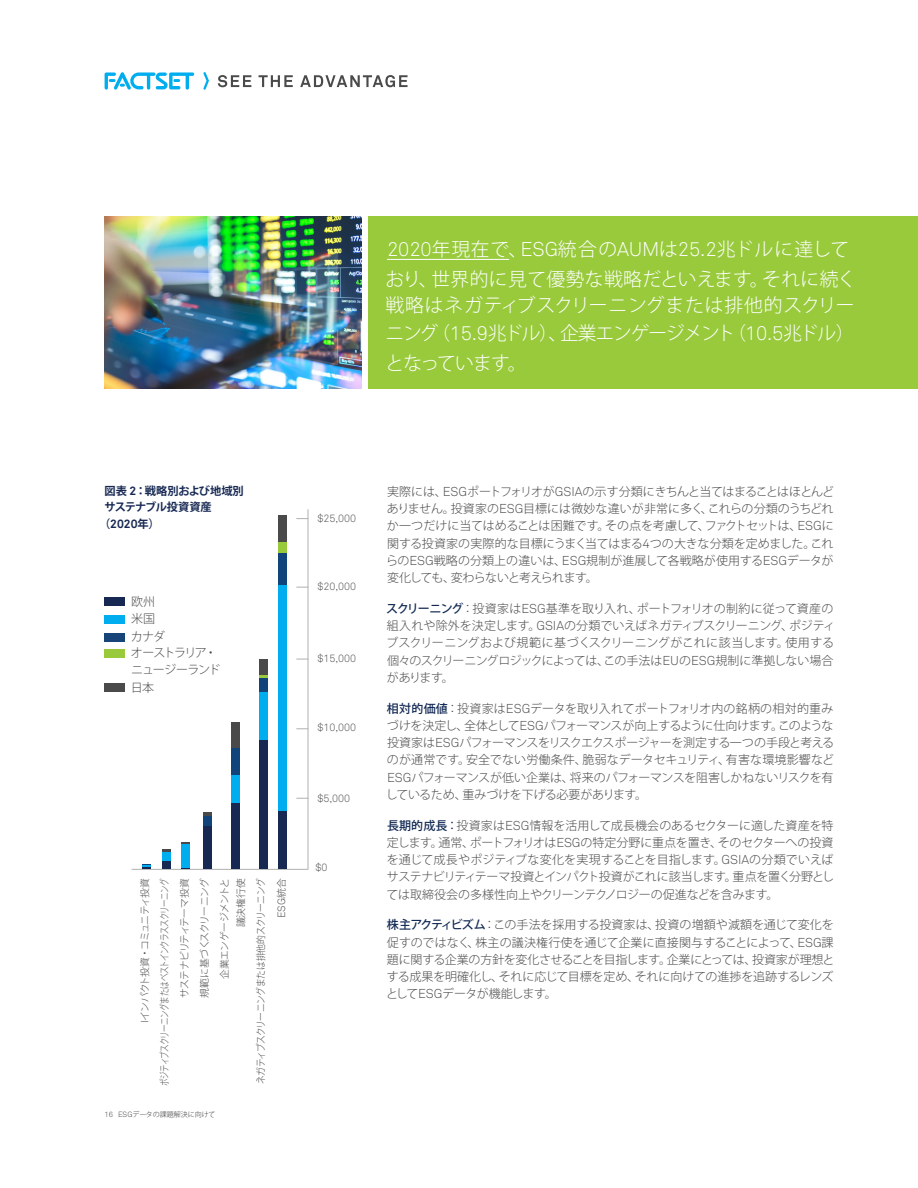
<style>
.page{position:relative;width:918px;height:1188px;background:#fff}
.page>*{position:absolute;margin:0;border:0;box-sizing:border-box;transform-origin:0 0}
.body{font:300 18.75px/29.1px "Koz Go Pro";letter-spacing:-.04em;color:#fff;text-align:justify}
.body-2{font:300 18.75px/29.7px "Koz Go Pro";letter-spacing:.025em;color:#fff}
.b_head{font:300 12px/17.2px "Koz Go Pro";letter-spacing:-.04em;color:#4a4a4b;text-align:justify}
.b_head-2{font:300 12px/16.2px "Koz Go Pro";letter-spacing:-.1em;color:#4a4a4b}
.large_quote{font:700 12px "Akkurat Pro";color:#172953}
.large_quote-2{font:700 11.25px/16px "Koz Go Pro";letter-spacing:-.01em;color:#172953}
.b_head-3{font:300 10.5px "Akkurat Pro";color:#4a4a4b}
.b_head-4{font:300 9.75px "Koz Go Pro";letter-spacing:-.09em;color:#4a4a4b;scale:.77 1}
.b_head-5{font:300 9.75px "Koz Go Pro";letter-spacing:-.05em;color:#4a4a4b}
.b_head-6{font:300 9.75px "Koz Go Pro";letter-spacing:-.05em;color:#4a4a4b;scale:.9 1}
.b_head-7{font:300 9.75px "Koz Go Pro";letter-spacing:-.08em;color:#4a4a4b}
.b_head-8{font:300 9.75px/16.5px "Koz Go Pro";letter-spacing:-.025em;color:#4a4a4b;text-align:right}
.t1{font:300 7.05px "Koz Go Pro";color:#3e3e3f}
.s1{font-family:"Akkurat Light Pro";font-weight:400;font-size:19.65px}
.s2{font-family:"Akkurat Pro";font-size:12px}
.s3{font-family:"Koz Go Pro";font-size:11.25px}
.s4{font-family:"Akkurat Pro";font-size:10.5px}
.s5{font-family:"Koz Go Pro";font-size:9.75px}
.s6{font-family:"Akkurat Pro";font-size:7.5px}
.s7{font-family:"Akkurat Pro";font-size:12.75px}
.s8{font-weight:500;color:#122954}
.s9{font-weight:400;color:#122954}
</style>
<div class="page">
<svg style="left:218px;top:75px;width:33px;height:12px"></svg>
<svg style="left:259px;top:75px;width:34px;height:12px"></svg>
<svg style="left:300px;top:75px;width:108px;height:12px"></svg>
<svg style="left:105px;top:72px;width:89px;height:18px"></svg>
<svg style="left:203px;top:72px;width:6px;height:18px"></svg>
<div style="left:369px;top:216px;width:549px;height:173px;background:#98ca3c"></div>
<img style="left:105px;top:216px;width:257px;height:173px">
<svg style="left:296px;top:798px;width:12px;height:1px"></svg>
<svg style="left:296px;top:729px;width:12px;height:1px"></svg>
<svg style="left:296px;top:659px;width:12px;height:1px"></svg>
<svg style="left:296px;top:587px;width:12px;height:1px"></svg>
<hr style="left:132px;top:869px;width:176px;height:1px;background:#b0b0b0">
<hr style="left:308px;top:509px;width:1px;height:360px;background:#b0b0b0">
<div style="left:162px;top:851px;width:8px;height:18px;background:#00aeef"></div>
<svg style="left:162px;top:850px;width:8px;height:2px"></svg>
<svg style="left:181px;top:867px;width:9px;height:2px"></svg>
<div style="left:181px;top:843px;width:9px;height:24px;background:#00aeef"></div>
<div style="left:203px;top:815px;width:9px;height:11px;background:#10447a"></div>
<div style="left:203px;top:826px;width:9px;height:43px;background:#172953"></div>
<svg style="left:203px;top:812px;width:9px;height:4px"></svg>
<div style="left:232px;top:802px;width:8px;height:67px;background:#172953"></div>
<div style="left:232px;top:774px;width:8px;height:28px;background:#00aeef"></div>
<div style="left:232px;top:746px;width:8px;height:28px;background:#10447a"></div>
<div style="left:232px;top:722px;width:8px;height:25px;background:#4a4a4b"></div>
<div style="left:260px;top:740px;width:8px;height:129px;background:#172953"></div>
<div style="left:260px;top:692px;width:8px;height:48px;background:#00aeef"></div>
<div style="left:260px;top:678px;width:8px;height:14px;background:#10447a"></div>
<div style="left:260px;top:659px;width:8px;height:18px;background:#4a4a4b"></div>
<svg style="left:260px;top:676px;width:8px;height:2px"></svg>
<div style="left:278px;top:811px;width:9px;height:58px;background:#172953"></div>
<div style="left:278px;top:585px;width:9px;height:226px;background:#00aeef"></div>
<div style="left:278px;top:553px;width:9px;height:32px;background:#10447a"></div>
<div style="left:278px;top:515px;width:9px;height:27px;background:#4a4a4b"></div>
<div style="left:278px;top:542px;width:9px;height:11px;background:#98ca3c"></div>
<div style="left:162px;top:861px;width:8px;height:8px;background:#172953"></div>
<svg style="left:142px;top:864px;width:9px;height:5px"></svg>
<svg style="left:296px;top:518px;width:12px;height:1px"></svg>
<div style="left:105px;top:597px;width:20px;height:9px;background:#172953"></div>
<div style="left:105px;top:615px;width:20px;height:9px;background:#00aeef"></div>
<div style="left:105px;top:633px;width:20px;height:9px;background:#17457a"></div>
<div style="left:105px;top:649px;width:20px;height:9px;background:#98ca3c"></div>
<div style="left:105px;top:683px;width:20px;height:9px;background:#4a4a4b"></div>
<hr style="left:387px;top:259px;width:122px;height:1px;background:#fff">
<p class="body-2" style="left:386px;top:234px;width:472px"><span class="s1">2020</span>年現在で、<span class="s1">ESG</span>統合の<span class="s1">AUM</span>は<span class="s1">25.2</span>兆ドルに達しており、世界的に見て優勢な戦略だといえます。それに続く</p>
<p class="body" style="left:386px;top:290px;width:471px">戦略はネガティブスクリーニングまたは排他的スクリーニング（<span class="s1">15.9</span>兆ドル）、企業エンゲージメント（<span class="s1">10.5</span>兆ドル）となっています。</p>
<p class="large_quote-2" style="left:104px;top:484px;width:141px">図表 <span class="s2">2</span>：戦略別および地域別サステナブル投資資産</p>
<p class="large_quote" style="left:99px;top:516px;width:62px"><span class="s3">（</span>2020<span class="s3">年）</span></p>
<p class="b_head" style="left:131px;top:593px;width:25px">欧州</p>
<p class="b_head" style="left:131px;top:610px;width:25px">米国</p>
<p class="b_head" style="left:131px;top:628px;width:36px">カナダ</p>
<p class="b_head-2" style="left:131px;top:645px;width:91px">オーストラリア・ニュージーランド</p>
<p class="b_head" style="left:131px;top:679px;width:25px">日本</p>
<p class="b_head-7" style="left:139px;top:1023px;width:146px;rotate:-90deg"><span class="s4">I</span>インパクト投資・コミュニティ投資</p>
<p class="b_head-4" style="left:158px;top:1086px;width:271px;rotate:-90deg">ポジティブスクリーニングまたはベストインクラススクリーニング</p>
<p class="b_head-5" style="left:178px;top:998px;width:121px;rotate:-90deg">サステナビリティテーマ投資</p>
<p class="b_head-5" style="left:198px;top:998px;width:120px;rotate:-90deg">規範に基づくスクリーニング</p>
<p class="b_head-8" style="left:216px;top:979px;width:103px;rotate:-90deg">企業エンゲージメントと議決権行使</p>
<p class="b_head-6" style="left:255px;top:1084px;width:230px;rotate:-90deg">ネガティブスクリーニングまたは排他的スクリーニング</p>
<p class="b_head-3" style="left:275px;top:918px;width:41px;rotate:-90deg">ESG<span class="s5">統合</span></p>
<p class="t1" style="left:105px;top:1110px;width:113px"><span class="s6">16 ESG</span>データの課題解決に向けて</p>
<p class="b_head-3" style="left:317px;top:512px;width:40px">$25,000</p>
<p class="b_head-3" style="left:317px;top:580px;width:40px">$20,000</p>
<p class="b_head-3" style="left:317px;top:652px;width:40px">$15,000</p>
<p class="b_head-3" style="left:317px;top:722px;width:40px">$10,000</p>
<p class="b_head-3" style="left:317px;top:792px;width:34px">$5,000</p>
<p class="b_head-3" style="left:315px;top:862px;width:13px">$0</p>
<p class="b_head" style="left:386px;top:483px;width:450px">実際には、<span class="s7">ESG</span>ポートフォリオが<span class="s7">GSIA</span>の示す分類にきちんと当てはまることはほとんどありません。投資家の<span class="s7">ESG</span>目標には微妙な違いが非常に多く、これらの分類のうちどれか一つだけに当てはめることは困難です。その点を考慮して、ファクトセットは、<span class="s7">ESG</span>に関する投資家の実際的な目標にうまく当てはまる<span class="s7">4</span>つの大きな分類を定めました。これらの<span class="s7">ESG</span>戦略の分類上の違いは、<span class="s7">ESG</span>規制が進展して各戦略が使用する<span class="s7">ESG</span>データが変化しても、変わらないと考えられます。</p>
<p class="b_head" style="left:386px;top:600px;width:450px"><span class="s8">スクリーニング</span>：投資家は<span class="s7">ESG</span>基準を取り入れ、ポートフォリオの制約に従って資産の組入れや除外を決定します。<span class="s7">GSIA</span>の分類でいえばネガティブスクリーニング、ポジティブスクリーニングおよび規範に基づくスクリーニングがこれに該当します。使用する個々のスクリーニングロジックによっては、この手法は<span class="s7">EU</span>の<span class="s7">ESG</span>規制に準拠しない場合があります。</p>
<p class="b_head" style="left:386px;top:700px;width:450px"><span class="s8">相対的価値</span>：投資家は<span class="s7">ESG</span>データを取り入れてポートフォリオ内の銘柄の相対的重みづけを決定し、全体として<span class="s7">ESG</span>パフォーマンスが向上するように仕向けます。このような投資家は<span class="s7">ESG</span>パフォーマンスをリスクエクスポージャーを測定する一つの手段と考えるのが通常です。安全でない労働条件、脆弱なデータセキュリティ、有害な環境影響など<span class="s7">ESG</span>パフォーマンスが低い企業は、将来のパフォーマンスを阻害しかねないリスクを有しているため、重みづけを下げる必要があります。</p>
<p class="b_head" style="left:387px;top:817px;width:449px"><span class="s8">長期的成長</span><span class="s9">：</span>投資家は<span class="s7">ESG</span>情報を活用して成長機会のあるセクターに適した資産を特定します。通常、ポートフォリオは<span class="s7">ESG</span>の特定分野に重点を置き、そのセクターへの投資を通じて成長やポジティブな変化を実現することを目指します。<span class="s7">GSIA</span>の分類でいえばサステナビリティテーマ投資とインパクト投資がこれに該当します。重点を置く分野としては取締役会の多様性向上やクリーンテクノロジーの促進などを含みます。</p>
<p class="b_head" style="left:386px;top:916px;width:450px"><span class="s8">株主アクティビズム</span>：この手法を採用する投資家は、投資の増額や減額を通じて変化を促すのではなく、株主の議決権行使を通じて企業に直接関与することによって、<span class="s7">ESG</span>課題に関する企業の方針を変化させることを目指します。企業にとっては、投資家が理想とする成果を明確化し、それに応じて目標を定め、それに向けての進捗を追跡するレンズとして<span class="s7">ESG</span>データが機能します。</p>
</div>
